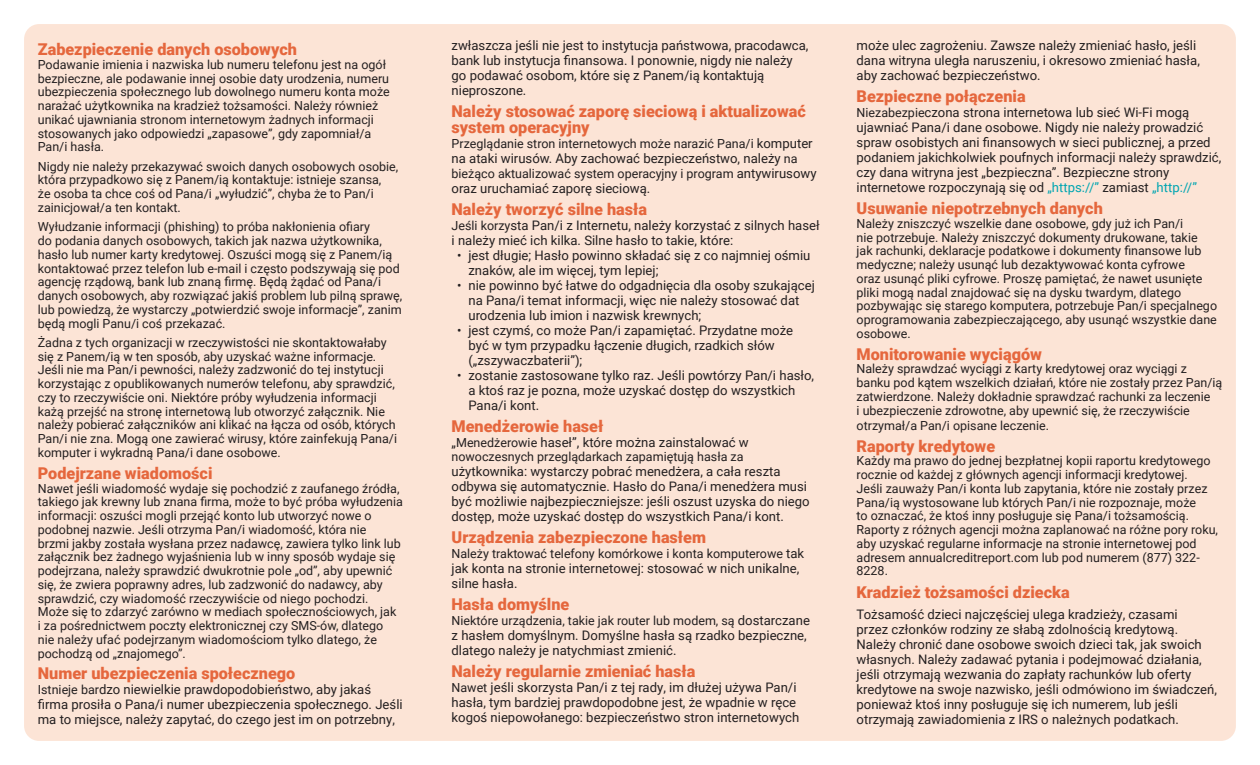
<style>
.page{position:relative;width:1260px;height:765px;background:#fff}
.page>*{position:absolute;margin:0;border:0;box-sizing:border-box;transform-origin:0 0}
.t1{font:900 16.25px/16.2px "Roboto";color:#e5673d}
.t2{font:13.12px/15px "Roboto";color:#231f20}
.t3{font:12.5px/13.8px "Roboto";color:#231f20}
.s1{font-size:12.5px}
.s2{font-size:13.12px}
.s3{color:#00a5b1}
</style>
<div class="page">
<div style="left:24px;top:24px;width:1212px;height:717px;background:#fce4d6;border-radius:15px"></div>
<p class="t1" style="left:38px;top:41px;width:261px">Zabezpieczenie danych osobowych</p>
<p class="t3" style="left:38px;top:57px;width:354px">Podawanie imienia i nazwiska lub numeru telefonu jest na ogół bezpieczne, ale podawanie innej osobie daty urodzenia, numeru ubezpieczenia społecznego lub dowolnego numeru konta może narażać użytkownika na kradzież tożsamości. Należy również unikać ujawniania stronom internetowym żadnych informacji stosowanych jako odpowiedzi „zapasowe”, gdy zapomniał/a Pan/i hasła.</p>
<p class="t3" style="left:38px;top:159px;width:362px">Nigdy nie należy przekazywać swoich danych osobowych osobie, która przypadkowo się z Panem/ią kontaktuje: istnieje szansa,<br>że osoba ta chce coś od Pana/i „wyłudzić”, chyba że to Pan/i zainicjował/a ten kontakt.</p>
<p class="t3" style="left:38px;top:220px;width:366px">Wyłudzanie informacji (phishing) to próba nakłonienia ofiary<br>do podania danych osobowych, takich jak nazwa użytkownika, hasło lub numer karty kredytowej. Oszuści mogą się z Panem/ią kontaktować przez telefon lub e-mail i często podszywają się pod agencję rządową, bank lub znaną firmę. Będą żądać od Pana/i danych osobowych, aby rozwiązać jakiś problem lub pilną sprawę, lub powiedzą, że wystarczy „potwierdzić swoje informacje”, zanim będą mogli Panu/i coś przekazać.</p>
<p class="t3" style="left:38px;top:335px;width:361px">Żadna z tych organizacji w rzeczywistości nie skontaktowałaby się z Panem/ią w ten sposób, aby uzyskać ważne informacje.<br>Jeśli nie ma Pan/i pewności, należy zadzwonić do tej instytucji korzystając z opublikowanych numerów telefonu, aby sprawdzić, czy to rzeczywiście oni. Niektóre próby wyłudzenia informacji każą przejść na stronę internetową lub otworzyć załącznik. Nie należy pobierać załączników ani klikać na łącza od osób, których Pan/i nie zna. Mogą one zawierać wirusy, które zainfekują Pana/i komputer i wykradną Pana/i dane osobowe.</p>
<p class="t1" style="left:38px;top:464px;width:176px">Podejrzane wiadomości</p>
<p class="t3" style="left:38px;top:481px;width:367px">Nawet jeśli wiadomość wydaje się pochodzić z zaufanego źródła, takiego jak krewny lub znana firma, może to być próba wyłudzenia informacji: oszuści mogli przejąć konto lub utworzyć nowe o podobnej nazwie. Jeśli otrzyma Pan/i wiadomość, która nie<br>brzmi jakby została wysłana przez nadawcę, zawiera tylko link lub załącznik bez żadnego wyjaśnienia lub w inny sposób wydaje się podejrzana, należy sprawdzić dwukrotnie pole „od”, aby upewnić się, że zwiera poprawny adres, lub zadzwonić do nadawcy, aby sprawdzić, czy wiadomość rzeczywiście od niego pochodzi.<br>Może się to zdarzyć zarówno w mediach społecznościowych, jak<br>i za pośrednictwem poczty elektronicznej czy SMS-ów, dlatego nie należy ufać podejrzanym wiadomościom tylko dlatego, że pochodzą od „znajomego”.</p>
<p class="t1" style="left:38px;top:665px;width:259px">Numer ubezpieczenia społecznego</p>
<p class="t2" style="left:38px;top:682px;width:366px"><span class="s1">Istnieje bar</span>dzo niewielkie prawdopodobieństwo, aby jakaś firma prosiła o Pana/i numer ubezpieczenia społecznego. Jeśli ma to miejsce, należy zapytać, do czego jest im on potrzebny,</p>
<p class="t2" style="left:452px;top:38px;width:358px">zwłaszcza jeśli nie jest to instytucja państwowa, pracodawca, bank lub instytucja finansowa. I ponownie, nigdy nie należy go podawać osobom, które się z Panem/ią kontaktują nieproszone.</p>
<p class="t1" style="left:452px;top:103px;width:356px">Należy stosować zaporę sieciową i aktualizować system operacyjny</p>
<p class="t3" style="left:452px;top:137px;width:363px">Przeglądanie stron internetowych może narazić Pana/i <span class="s2">komputer</span></p>
<p class="t2" style="left:452px;top:151px;width:348px">na ataki wirusów. Aby zachować bezpieczeństwo, należy <span class="s1">na</span></p>
<p class="t3" style="left:452px;top:167px;width:367px">bieżąco aktualizować system operacyjny i program <span class="s2">antywirusowy</span></p>
<p class="t2" style="left:452px;top:181px;width:200px">oraz uruchamiać zaporę sieciową.</p>
<p class="t1" style="left:452px;top:201px;width:197px">Należy tworzyć silne hasła</p>
<p class="t2" style="left:452px;top:218px;width:370px"><span class="s1">Jeśli korzy</span>sta Pan/i z Internetu, należy korzystać z silnych haseł i należy mieć ich kilka. Silne hasło to takie, które:</p>
<p class="t2" style="left:468px;top:248px;width:344px;text-indent:-11px">• jest długie; Hasło powinno składać się z co najmniej ośmiu znaków, ale im więcej, tym lepiej;</p>
<p class="t2" style="left:468px;top:278px;width:348px;text-indent:-11px">• nie powinno być łatwe do odgadnięcia dla osoby szukającej na Pana/i temat informacji, więc nie należy stosować dat urodzenia lub imion i nazwisk krewnych;</p>
<p class="t2" style="left:468px;top:323px;width:326px;text-indent:-11px">• jest czymś, co może Pan/i zapamiętać. Przydatne może być w tym przypadku łączenie długich, rzadkich słów („zszywaczbaterii”);</p>
<p class="t2" style="left:468px;top:368px;width:347px;text-indent:-11px">• zostanie zastosowane tylko raz. Jeśli powtórzy Pan/i hasło, a ktoś raz je pozna, może uzyskać dostęp do wszystkich<br>Pana/i kont.</p>
<p class="t1" style="left:452px;top:418px;width:153px">Menedżerowie haseł</p>
<p class="t2" style="left:452px;top:435px;width:299px">„<span class="s1">Menedżerowie</span> haseł”, które można zainstalować w</p>
<p class="t3" style="left:452px;top:449px;width:294px">nowoczesnych przeglądarkach zapamiętują hasła za</p>
<p class="t2" style="left:452px;top:463px;width:360px">użytkownika: wystarczy pobrać menedżera, a cała reszta odbywa się automatycznie. Hasło do Pana/i menedżera musi być możliwie najbezpieczniejsze: jeśli oszust uzyska do niego dostęp, może uzyskać dostęp do wszystkich Pana/i kont.</p>
<p class="t1" style="left:452px;top:528px;width:256px">Urządzenia zabezpieczone hasłem</p>
<p class="t3" style="left:452px;top:546px;width:354px">Należy traktować telefony komórkowe i konta komputerowe <span class="s2">tak</span></p>
<p class="t2" style="left:452px;top:560px;width:349px">jak konta na stronie internetowej: stosować w nich unikalne, silne hasła.</p>
<p class="t1" style="left:452px;top:595px;width:119px">Hasła domyślne</p>
<p class="t3" style="left:452px;top:613px;width:360px">Niektóre urządzenia, takie jak router lub modem, są <span class="s2">dostarczane</span></p>
<p class="t2" style="left:452px;top:627px;width:357px">z hasłem domyślnym. Domyślne hasła są rzadko bezpieczne, dlatego należy je natychmiast zmienić.</p>
<p class="t1" style="left:452px;top:662px;width:245px">Należy regularnie zmieniać hasła</p>
<p class="t2" style="left:452px;top:679px;width:349px"><span class="s1">Nawet</span> jeśli skorzysta Pan/i z tej rady, im dłużej używa Pan/i hasła, tym bardziej prawdopodobne jest, że wpadnie w ręce kogoś niepowołanego: bezpieczeństwo stron internetowych</p>
<p class="t2" style="left:857px;top:38px;width:345px">może ulec zagrożeniu. Zawsze należy zmieniać hasło, jeśli dana witryna uległa naruszeniu, i okresowo zmieniać hasła, aby zachować bezpieczeństwo.</p>
<p class="t1" style="left:857px;top:88px;width:171px">Bezpieczne połączenia</p>
<p class="t2" style="left:857px;top:105px;width:366px"><span class="s1">Niezabezpie</span>czona strona internetowa lub sieć Wi-Fi mogą ujawniać Pana/i dane osobowe. Nigdy nie należy prowadzić spraw osobistych ani finansowych w sieci publicznej, a przed podaniem jakichkolwiek poufnych informacji należy sprawdzić, czy dana witryna jest „bezpieczna”. Bezpieczne strony internetowe rozpoczynają się od <span class="s3">„https://”</span> zamiast <span class="s3">„http://”</span></p>
<p class="t1" style="left:857px;top:200px;width:248px">Usuwanie niepotrzebnych danych</p>
<p class="t3" style="left:857px;top:216px;width:362px">Należy zniszczyć wszelkie dane osobowe, gdy już ich Pan/i<br>nie potrzebuje. Należy zniszczyć dokumenty drukowane, takie<br>jak rachunki, deklaracje podatkowe i dokumenty finansowe lub medyczne; należy usunąć lub dezaktywować konta cyfrowe<br>oraz usunąć pliki cyfrowe. Proszę pamiętać, że nawet usunięte pliki mogą nadal znajdować się na dysku twardym, dlatego pozbywając się starego komputera, potrzebuje Pan/i specjalnego oprogramowania zabezpieczającego, aby usunąć wszystkie dane osobowe.</p>
<p class="t1" style="left:857px;top:345px;width:187px">Monitorowanie wyciągów</p>
<p class="t3" style="left:857px;top:362px;width:367px">Należy sprawdzać wyciągi z karty kredytowej oraz wyciągi z banku pod kątem wszelkich działań, które nie zostały przez Pan/ią zatwierdzone. Należy dokładnie sprawdzać rachunki za leczenie<br>i ubezpieczenie zdrowotne, aby upewnić się, że rzeczywiście</p>
<p class="t3" style="left:857px;top:418px;width:194px">otrzymał/a Pan/i opisane leczenie.</p>
<p class="t1" style="left:857px;top:437px;width:140px">Raporty kredytowe</p>
<p class="t3" style="left:857px;top:454px;width:363px">Każdy ma prawo do jednej bezpłatnej kopii raportu kredytowego rocznie od każdej z głównych agencji informacji kredytowej.<br>Jeśli zauważy Pan/i konta lub zapytania, które nie zostały przez Pana/ią wystosowane lub których Pan/i nie rozpoznaje, może<br>to oznaczać, że ktoś inny posługuje się Pana/i tożsamością.<br>Raporty z różnych agencji można zaplanować na różne pory roku, aby uzyskać regularne informacje na stronie internetowej pod adresem annualcreditreport.com lub pod numerem (877) 322- 8228.</p>
<p class="t1" style="left:857px;top:584px;width:215px">Kradzież tożsamości dziecka</p>
<p class="t2" style="left:857px;top:606px;width:362px">Tożsamość dzieci najczęściej ulega kradzieży, czasami<br>przez członków rodziny ze słabą zdolnością kredytową.<br>Należy chronić dane osobowe swoich dzieci tak, jak swoich własnych. Należy zadawać pytania i podejmować działania, jeśli otrzymają wezwania do zapłaty rachunków lub oferty kredytowe na swoje nazwisko, jeśli odmówiono im świadczeń, ponieważ ktoś inny posługuje się ich numerem, lub jeśli otrzymają zawiadomienia z IRS o należnych podatkach.</p>
</div>
